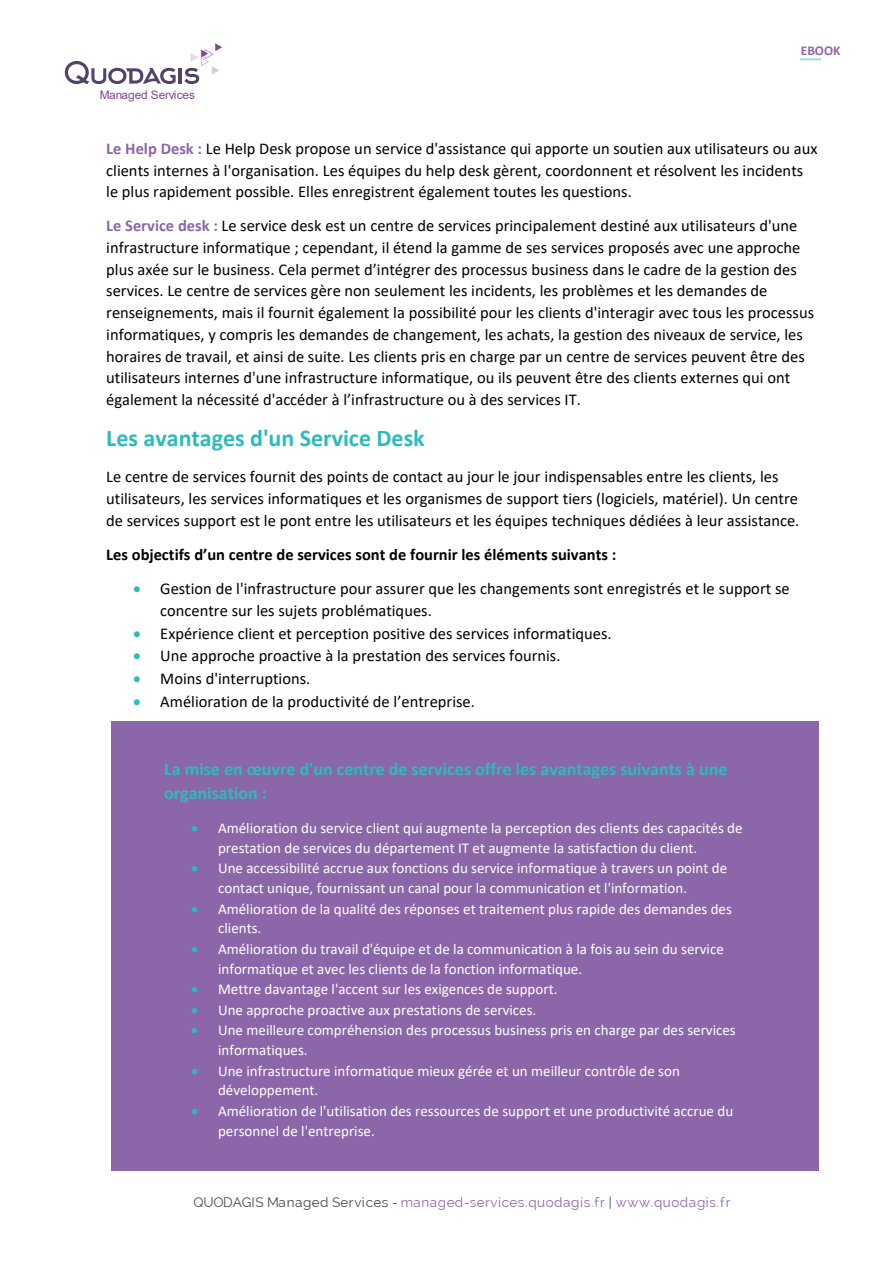
<style>
.page{position:relative;width:893px;height:1263px;background:#fff}
.page>*{position:absolute;margin:0;border:0;box-sizing:border-box;transform-origin:0 0}
.t1{font:700 24px "Calibri";color:#2cbbbb}
.t2{font:700 18px/23.7px "Calibri";color:#2cbbbb}
.t3{font:16.5px/21.8px "Calibri";color:#000}
.t4{font:700 16.5px "Calibri";color:#000}
.t5{font:15px/19.8px "Calibri";color:#fff}
.t6{font:800 13.5px "Raleway";letter-spacing:.035em;color:#8b66a9}
.t7{font:700 13.5px "Calibri";color:#8b66a9}
.s1{font-weight:700;color:#8b66a9}
.s2{color:#2cbbbb}
.s3{color:#484752}
</style>
<div class="page">
<svg style="left:65px;top:61px;width:111px;height:23px"></svg>
<hr style="left:179px;top:68px;width:3px;height:16px;background:#52436a">
<svg style="left:184px;top:43px;width:38px;height:41px"></svg>
<hr style="left:800px;top:58px;width:21px;height:2px;background:#2cbbbb;opacity:.5">
<div style="left:112px;top:721px;width:707px;height:450px;background:#8b66a9"></div>
<p class="t7" style="left:801px;top:44px;width:41px">EBOOK</p>
<p class="t3" style="left:106px;top:139px;width:713px"><span class="s1">Le Help Desk :</span> Le Help Desk propose un service d'assistance qui apporte un soutien aux utilisateurs ou aux clients internes à l'organisation. Les équipes du help desk gèrent, coordonnent et résolvent les incidents le plus rapidement possible. Elles enregistrent également toutes les questions.</p>
<p class="t3" style="left:106px;top:216px;width:709px"><span class="s1">Le Service desk :</span> Le service desk est un centre de services principalement destiné aux utilisateurs d'une infrastructure informatique ; cependant, il étend la gamme de ses services proposés avec une approche plus axée sur le business. Cela permet d’intégrer des processus business dans le cadre de la gestion des services. Le centre de services gère non seulement les incidents, les problèmes et les demandes de renseignements, mais il fournit également la possibilité pour les clients d'interagir avec tous les processus informatiques, y compris les demandes de changement, les achats, la gestion des niveaux de service, les horaires de travail, et ainsi de suite. Les clients pris en charge par un centre de services peuvent être des utilisateurs internes d'une infrastructure informatique, ou ils peuvent être des clients externes qui ont également la nécessité d'accéder à l’infrastructure ou à des services IT.</p>
<p class="t1" style="left:106px;top:428px;width:320px">Les avantages d'un Service Desk</p>
<p class="t3" style="left:106px;top:467px;width:695px">Le centre de services fournit des points de contact au jour le jour indispensables entre les clients, les utilisateurs, les services informatiques et les organismes de support tiers (logiciels, matériel). Un centre de services support est le pont entre les utilisateurs et les équipes techniques dédiées à leur assistance.</p>
<p class="t4" style="left:106px;top:547px;width:511px">Les objectifs d’un centre de services sont de fournir les éléments suivants :</p>
<p class="t3" style="left:160px;top:579px;width:631px;text-indent:-27px"><span class="s2">•</span> Gestion de l'infrastructure pour assurer que les changements sont enregistrés et le support se concentre sur les sujets problématiques.</p>
<p class="t3" style="left:133px;top:624px;width:480px"><span class="s2">•</span> Expérience client et perception positive des services informatiques.</p>
<p class="t3" style="left:133px;top:646px;width:429px"><span class="s2">•</span> Une approche proactive à la prestation des services fournis.</p>
<p class="t3" style="left:133px;top:669px;width:178px"><span class="s2">•</span> Moins d'interruptions.</p>
<p class="t3" style="left:133px;top:692px;width:343px"><span class="s2">•</span> Amélioration de la productivité de l’entreprise.</p>
<p class="t2" style="left:164px;top:759px;width:565px">La mise en œuvre d'un centre de services offre les avantages suivants à une organisation :</p>
<p class="t5" style="left:218px;top:819px;width:526px;text-indent:-27px"><span class="s2">•</span> Amélioration du service client qui augmente la perception des clients des capacités de prestation de services du département IT et augmente la satisfaction du client.</p>
<p class="t5" style="left:218px;top:859px;width:511px;text-indent:-27px"><span class="s2">•</span> Une accessibilité accrue aux fonctions du service informatique à travers un point de contact unique, fournissant un canal pour la communication et l'information.</p>
<p class="t5" style="left:218px;top:900px;width:515px;text-indent:-27px"><span class="s2">•</span> Amélioration de la qualité des réponses et traitement plus rapide des demandes des clients.</p>
<p class="t5" style="left:218px;top:940px;width:507px;text-indent:-27px"><span class="s2">•</span> Amélioration du travail d'équipe et de la communication à la fois au sein du service informatique et avec les clients de la fonction informatique.</p>
<p class="t5" style="left:191px;top:980px;width:368px"><span class="s2">•</span> Mettre davantage l'accent sur les exigences de support.</p>
<p class="t5" style="left:191px;top:1001px;width:347px"><span class="s2">•</span> Une approche proactive aux prestations de services.</p>
<p class="t5" style="left:218px;top:1022px;width:519px;text-indent:-27px"><span class="s2">•</span> Une meilleure compréhension des processus business pris en charge par des services informatiques.</p>
<p class="t5" style="left:218px;top:1062px;width:463px;text-indent:-27px"><span class="s2">•</span> Une infrastructure informatique mieux gérée et un meilleur contrôle de son développement.</p>
<p class="t5" style="left:218px;top:1102px;width:517px;text-indent:-27px"><span class="s2">•</span> Amélioration de l'utilisation des ressources de support et une productivité accrue du personnel de l'entreprise.</p>
<p class="t6" style="left:194px;top:1194px;width:538px"><span class="s3">QUODAGIS Managed Services -</span> managed-services.quodagis.fr <span class="s3">|</span> www.quodagis.fr</p>
</div>
